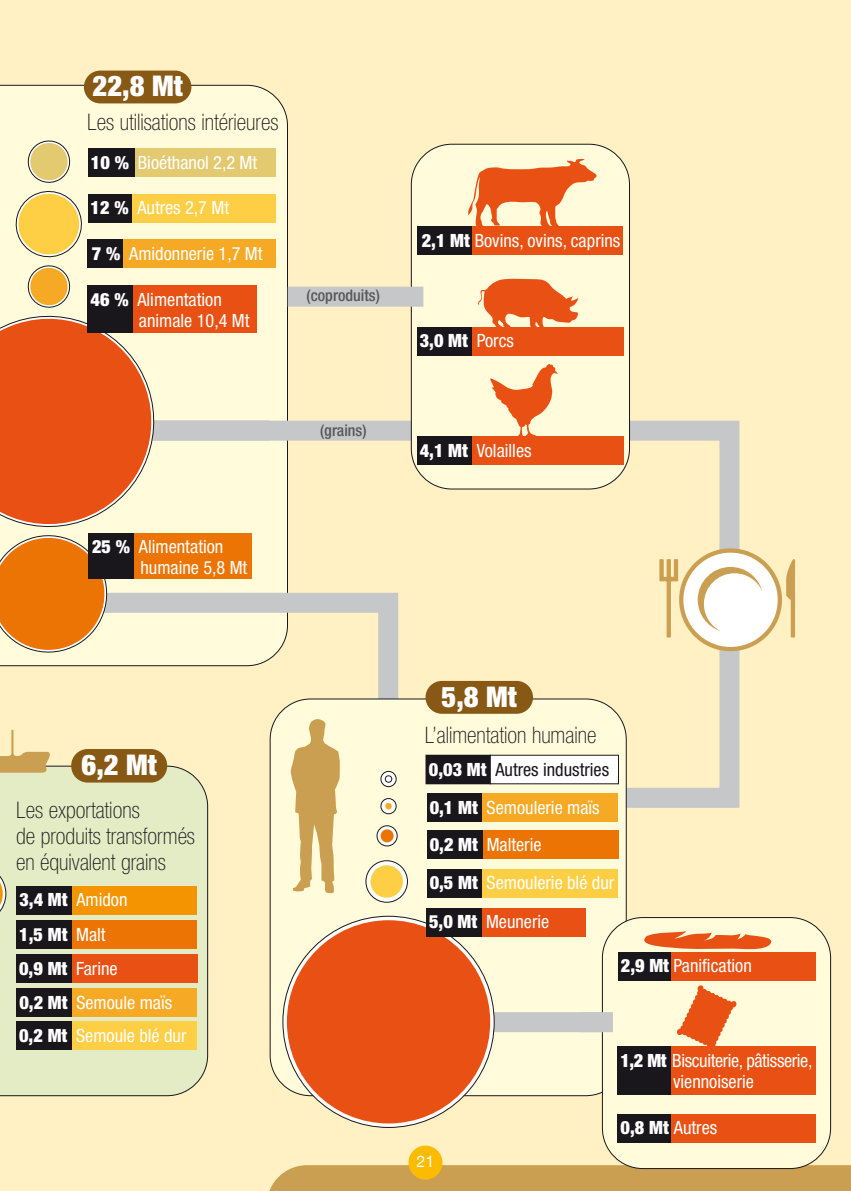
<style>
.page{position:relative;width:851px;height:1191px;background:#fff}
.page>*{position:absolute;margin:0;border:0;box-sizing:border-box;transform-origin:0 0}
.t1{font:900 condensed 28.6px "Helvetica Neue";color:#fff}
.t2{font:100 condensed 22.8px/25.8px "Helvetica Neue";color:#1a171c}
.t3{font:condensed 18.2px/20.6px "Helvetica Neue";color:#fff}
.t4{font:condensed 18.2px/20.6px "Helvetica Neue";letter-spacing:-.02em;color:#fff;text-align:center}
.t5{font:condensed 18.2px "Helvetica Neue";color:#1a171c}
.t6{font:900 condensed 18.2px "Helvetica Neue";color:#fff}
.t7{font:500 condensed 16px "Helvetica Neue";color:#58585a}
.t8{font:16px "Helvetica Neue";color:#fff}
.s1{font-weight:900}
.s2{font-weight:400}
.s3{font-weight:900;color:#fff}
</style>
<div class="page">
<div style="left:0;top:0;width:850px;height:1191px;background:#fff1c3"></div>
<div style="left:0;top:85px;width:288px;height:581px;background:#fffbdb"></div>
<svg style="left:269px;top:1165px;width:581px;height:26px;background:#ca9f53"></svg>
<div style="left:135px;top:148px;width:141px;height:29px;background:#e3ca71"></div>
<div style="left:123px;top:240px;width:153px;height:28px;background:#f6a924"></div>
<div style="left:133px;top:194px;width:143px;height:28px;background:#fecf44"></div>
<svg style="left:164px;top:411px;width:585px;height:172px"></svg>
<svg style="left:164px;top:332px;width:5px;height:201px"></svg>
<div style="left:133px;top:285px;width:123px;height:47px;background:#e85113"></div>
<svg style="left:74px;top:583px;width:325px;height:147px"></svg>
<div style="left:411px;top:144px;width:218px;height:345px;background:#fffbdb;border-radius:40px"></div>
<div style="left:411px;top:144px;width:218px;height:345px;border:1px solid #1a171c;border-radius:40px"></div>
<div style="left:417px;top:226px;width:55px;height:29px;background:#1a171c"></div>
<div style="left:472px;top:226px;width:150px;height:29px;background:#e85113"></div>
<div style="left:417px;top:327px;width:55px;height:28px;background:#1a171c"></div>
<div style="left:472px;top:327px;width:151px;height:28px;background:#e85113"></div>
<div style="left:417px;top:436px;width:55px;height:29px;background:#1a171c"></div>
<div style="left:472px;top:436px;width:151px;height:29px;background:#e85113"></div>
<svg style="left:478px;top:279px;width:100px;height:48px"></svg>
<svg style="left:490px;top:364px;width:68px;height:72px"></svg>
<svg style="left:468px;top:159px;width:129px;height:67px"></svg>
<svg style="left:786px;top:559px;width:8px;height:78px"></svg>
<svg style="left:679px;top:548px;width:102px;height:103px"></svg>
<div style="left:683px;top:552px;width:94px;height:95px;background:#fff;border-radius:50%"></div>
<svg style="left:599px;top:559px;width:163px;height:259px"></svg>
<div style="left:84px;top:71px;width:107px;height:32px;background:#885915;border-radius:16px"></div>
<div style="left:0;top:766px;width:208px;height:330px;background:#e3ecc5"></div>
<svg style="left:0;top:865px;width:6px;height:57px"></svg>
<div style="left:16px;top:1021px;width:56px;height:29px;background:#1a171c"></div>
<div style="left:72px;top:1021px;width:125px;height:29px;background:#fecf44"></div>
<div style="left:16px;top:954px;width:56px;height:29px;background:#1a171c"></div>
<div style="left:72px;top:954px;width:125px;height:29px;background:#e85113"></div>
<div style="left:16px;top:920px;width:56px;height:28px;background:#1a171c"></div>
<div style="left:72px;top:920px;width:125px;height:28px;background:#ec7405"></div>
<div style="left:17px;top:988px;width:55px;height:29px;background:#1a171c"></div>
<div style="left:72px;top:988px;width:125px;height:29px;background:#f6a924"></div>
<div style="left:17px;top:885px;width:55px;height:29px;background:#1a171c"></div>
<div style="left:72px;top:885px;width:125px;height:29px;background:#f39400"></div>
<svg style="left:0;top:729px;width:50px;height:43px"></svg>
<div style="left:71px;top:749px;width:96px;height:33px;background:#885915;border-radius:16px"></div>
<svg style="left:0;top:137px;width:164px;height:524px;background:#df9860"></svg>
<div style="left:88px;top:533px;width:46px;height:45px;background:#1a171c"></div>
<div style="left:134px;top:533px;width:118px;height:45px;background:#ec7405"></div>
<div style="left:270px;top:699px;width:356px;height:396px;background:#fffbdb;border-radius:40px"></div>
<svg style="left:366px;top:860px;width:41px;height:42px"></svg>
<div style="left:365px;top:860px;width:42px;height:42px;border:1px solid #1a171c;border-radius:50%"></div>
<svg style="left:377px;top:825px;width:20px;height:21px"></svg>
<div style="left:376px;top:825px;width:21px;height:21px;border:1px solid #1a171c;border-radius:50%"></div>
<svg style="left:381px;top:798px;width:15px;height:15px"></svg>
<div style="left:380px;top:798px;width:16px;height:16px;border:1px solid #1a171c;border-radius:50%"></div>
<svg style="left:381px;top:771px;width:15px;height:15px"></svg>
<div style="left:380px;top:771px;width:16px;height:16px;border:1px solid #1a171c;border-radius:50%"></div>
<div style="left:385px;top:775px;width:7px;height:7px;background:#fff;border-radius:50%"></div>
<div style="left:385px;top:775px;width:7px;height:7px;border:1px solid #1a171c;border-radius:50%"></div>
<div style="left:385px;top:803px;width:7px;height:6px;background:#f6a924;border-radius:50%"></div>
<div style="left:380px;top:829px;width:13px;height:13px;background:#ec7405;border-radius:50%"></div>
<div style="left:370px;top:865px;width:33px;height:32px;background:#fecf44;border-radius:50%"></div>
<div style="left:426px;top:868px;width:56px;height:29px;background:#1a171c"></div>
<div style="left:482px;top:868px;width:136px;height:29px;background:#fecf44"></div>
<div style="left:427px;top:830px;width:55px;height:28px;background:#1a171c"></div>
<div style="left:482px;top:830px;width:136px;height:28px;background:#ec7405"></div>
<div style="left:426px;top:793px;width:56px;height:29px;background:#1a171c"></div>
<div style="left:482px;top:793px;width:136px;height:29px;background:#f6a924"></div>
<div style="left:426px;top:755px;width:64px;height:29px;background:#1a171c"></div>
<div style="left:490px;top:755px;width:128px;height:29px;background:#fff"></div>
<div style="left:483px;top:1012px;width:129px;height:20px;background:#c6c7c8"></div>
<svg style="left:283px;top:916px;width:211px;height:211px;background:#e4dbd7"></svg>
<div style="left:287px;top:920px;width:203px;height:203px;background:#e85113;border-radius:50%"></div>
<div style="left:426px;top:907px;width:56px;height:29px;background:#1a171c"></div>
<div style="left:482px;top:907px;width:103px;height:29px;background:#e85113"></div>
<svg style="left:291px;top:719px;width:49px;height:174px"></svg>
<div style="left:425px;top:681px;width:108px;height:33px;background:#885915;border-radius:16px"></div>
<div style="left:602px;top:917px;width:228px;height:251px;background:#fffbdb;border-radius:40px"></div>
<div style="left:602px;top:917px;width:228px;height:251px;border:1px solid #1a171c;border-radius:40px"></div>
<div style="left:617px;top:1113px;width:54px;height:29px;background:#1a171c"></div>
<div style="left:671px;top:1113px;width:144px;height:29px;background:#e85113"></div>
<div style="left:618px;top:951px;width:53px;height:29px;background:#1a171c"></div>
<div style="left:671px;top:951px;width:144px;height:29px;background:#e85113"></div>
<svg style="left:644px;top:931px;width:128px;height:19px"></svg>
<div style="left:580px;top:1012px;width:32px;height:20px;background:#c6c7c8"></div>
<div style="left:617px;top:1046px;width:54px;height:48px;background:#1a171c"></div>
<div style="left:671px;top:1046px;width:144px;height:48px;background:#e85113"></div>
<svg style="left:677px;top:985px;width:59px;height:61px"></svg>
<div style="left:288px;top:287px;width:135px;height:20px;background:#c6c7c8"></div>
<div style="left:408px;top:1145px;width:34px;height:34px;background:#fabb00;border-radius:50%"></div>
<h1 class="t1" style="left:93px;top:68px;width:92px">22,8 Mt</h1>
<p class="t2" style="left:87px;top:109px;width:193px">Les utilisations intérieures</p>
<p class="t3" style="left:91px;top:152px;width:168px"><span class="s1">10 %</span> Bioéthanol 2,2 Mt</p>
<p class="t3" style="left:91px;top:197px;width:140px"><span class="s1">12 %</span> Autres 2,7 Mt</p>
<p class="t3" style="left:92px;top:243px;width:172px"><span class="s1">7 %</span> Amidonnerie 1,7 Mt</p>
<p class="t3" style="left:139px;top:289px;width:112px;text-indent:-48px"><span class="s1">46 %</span> Alimentation animale 10,4 Mt</p>
<p class="t7" style="left:306px;top:286px;width:75px">(coproduits)</p>
<p class="t7" style="left:320px;top:420px;width:48px">(grains)</p>
<p class="t3" style="left:140px;top:536px;width:108px;text-indent:-48px"><span class="s1">25 %</span> Alimentation humaine 5,8 Mt</p>
<p class="t3" style="left:421px;top:230px;width:200px"><span class="s1">2,1 Mt</span> Bovins, ovins, caprins</p>
<p class="t6" style="left:419px;top:330px;width:96px">3,0 Mt <span class="s2">Porcs</span></p>
<p class="t3" style="left:419px;top:440px;width:113px"><span class="s1">4,1 Mt</span> Volailles</p>
<h1 class="t1" style="left:82px;top:747px;width:77px">6,2 Mt</h1>
<p class="t2" style="left:16px;top:797px;width:180px">Les exportations<br>de produits transformés en équivalent grains</p>
<p class="t3" style="left:19px;top:889px;width:110px"><span class="s1">3,4 Mt</span> Amidon</p>
<p class="t6" style="left:19px;top:923px;width:88px">1,5 Mt <span class="s2">Malt</span></p>
<p class="t3" style="left:19px;top:958px;width:100px"><span class="s1">0,9 Mt</span> Farine</p>
<p class="t3" style="left:19px;top:992px;width:154px"><span class="s1">0,2 Mt</span> Semoule maïs</p>
<p class="t3" style="left:19px;top:1025px;width:169px"><span class="s1">0,2 Mt</span> Semoule blé dur</p>
<h1 class="t1" style="left:441px;top:679px;width:77px">5,8 Mt</h1>
<p class="t2" style="left:425px;top:722px;width:173px">L’alimentation humaine</p>
<p class="t5" style="left:429px;top:759px;width:182px"><span class="s3">0,03 Mt</span> Autres industries</p>
<p class="t3" style="left:429px;top:797px;width:171px"><span class="s1">0,1 Mt</span> Semoulerie maïs</p>
<p class="t3" style="left:429px;top:833px;width:113px"><span class="s1">0,2 Mt</span> Malterie</p>
<p class="t3" style="left:429px;top:872px;width:186px"><span class="s1">0,5 Mt</span> Semoulerie blé dur</p>
<p class="t3" style="left:429px;top:911px;width:122px"><span class="s1">5,0 Mt</span> Meunerie</p>
<p class="t8" style="left:416px;top:1151px;width:19px">21</p>
<p class="t3" style="left:620px;top:955px;width:132px"><span class="s1">2,9 Mt</span> Panification</p>
<p class="t4" style="left:620px;top:1050px;width:193px"><span class="s1">1,2 Mt</span> Biscuiterie, pâtisserie, viennoiserie</p>
<p class="t3" style="left:620px;top:1117px;width:98px"><span class="s1">0,8 Mt</span> Autres</p>
</div>
